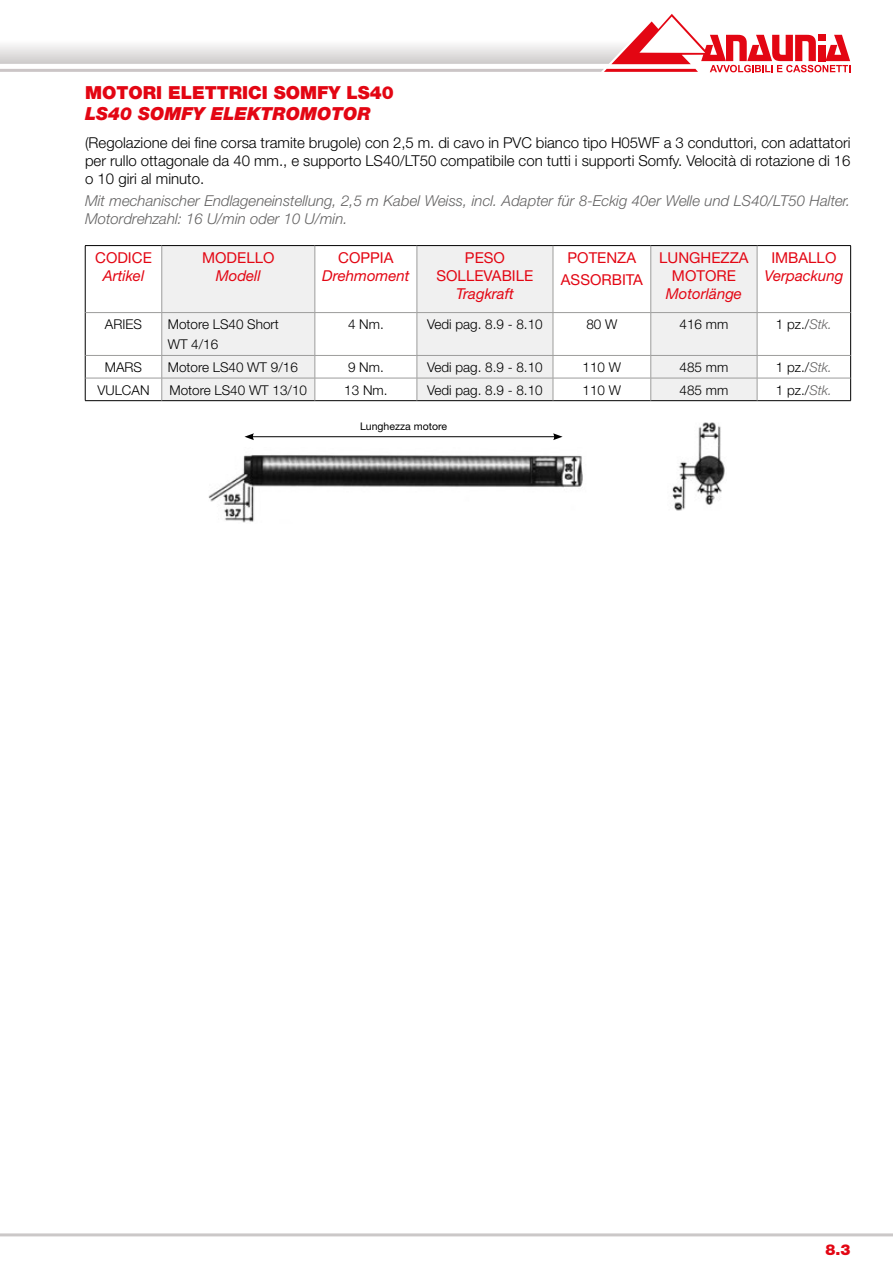
<style>
.page{position:relative;width:893px;height:1263px;background:#fff}
.page>*{position:absolute;margin:0;border:0;box-sizing:border-box;transform-origin:0 0}
.t1{font:900 18px "Helvetica Neue";color:#e30613}
.t2{font:italic 900 18px "Helvetica Neue";color:#e30613}
.t3{font:300 15px/18px "Helvetica Neue";color:#000;text-align:justify}
.t4{font:italic 300 15px/18px "Helvetica Neue";color:#646363}
.t5{font:15px/18px "Helvetica Neue";color:#e30613;text-align:center}
.t6{font:italic 15px "Helvetica Neue";color:#e30613}
.t7{font:900 15px "Helvetica Neue";color:#e30613}
.t8{font:300 13.5px/20.2px "Helvetica Neue";color:#000}
.t9{font:10.5px "Helvetica Neue";color:#000}
.s1{font-style:italic;color:#646363}
</style>
<div class="page">
<svg style="left:0;top:14px;width:850px;height:58px"></svg>
<hr style="left:0;top:1233px;width:893px;height:3px;background:#cbc8c8">
<svg style="left:86px;top:246px;width:764px;height:154px"></svg>
<svg style="left:163px;top:246px;width:594px;height:154px;fill:#f0f0f0"></svg>
<hr style="left:85px;top:245px;width:77px;height:1px;background:#000">
<hr style="left:85px;top:246px;width:1px;height:67px;background:#000">
<hr style="left:162px;top:245px;width:153px;height:1px;background:#000">
<hr style="left:315px;top:245px;width:102px;height:1px;background:#000">
<hr style="left:417px;top:245px;width:136px;height:1px;background:#000">
<hr style="left:553px;top:245px;width:98px;height:1px;background:#000">
<hr style="left:651px;top:245px;width:106px;height:1px;background:#000">
<hr style="left:757px;top:245px;width:94px;height:1px;background:#000">
<hr style="left:850px;top:246px;width:1px;height:67px;background:#000">
<hr style="left:85px;top:313px;width:1px;height:42px;background:#000">
<hr style="left:850px;top:313px;width:1px;height:42px;background:#000">
<svg style="left:85px;top:356px;width:1px;height:44px"></svg>
<svg style="left:850px;top:355px;width:1px;height:45px"></svg>
<hr style="left:85px;top:400px;width:77px;height:1px;background:#000">
<hr style="left:162px;top:400px;width:153px;height:1px;background:#000">
<hr style="left:315px;top:400px;width:102px;height:1px;background:#000">
<hr style="left:417px;top:400px;width:136px;height:1px;background:#000">
<hr style="left:553px;top:400px;width:98px;height:1px;background:#000">
<hr style="left:651px;top:400px;width:106px;height:1px;background:#000">
<hr style="left:757px;top:400px;width:94px;height:1px;background:#000">
<hr style="left:162px;top:246px;width:1px;height:66px;background:#9d9d9c">
<hr style="left:315px;top:246px;width:1px;height:66px;background:#9d9d9c">
<hr style="left:417px;top:246px;width:1px;height:66px;background:#9d9d9c">
<hr style="left:553px;top:246px;width:1px;height:66px;background:#9d9d9c">
<hr style="left:650px;top:246px;width:1px;height:66px;background:#9d9d9c">
<hr style="left:757px;top:246px;width:1px;height:66px;background:#9d9d9c">
<hr style="left:162px;top:313px;width:1px;height:42px;background:#9d9d9c">
<hr style="left:315px;top:313px;width:1px;height:42px;background:#9d9d9c">
<hr style="left:417px;top:313px;width:1px;height:42px;background:#9d9d9c">
<hr style="left:553px;top:313px;width:1px;height:42px;background:#9d9d9c">
<hr style="left:650px;top:313px;width:1px;height:42px;background:#9d9d9c">
<hr style="left:757px;top:313px;width:1px;height:42px;background:#9d9d9c">
<hr style="left:85px;top:355px;width:77px;height:1px;background:#9d9d9c">
<hr style="left:162px;top:355px;width:153px;height:1px;background:#9d9d9c">
<hr style="left:315px;top:355px;width:102px;height:1px;background:#9d9d9c">
<hr style="left:417px;top:355px;width:136px;height:1px;background:#9d9d9c">
<hr style="left:553px;top:355px;width:98px;height:1px;background:#9d9d9c">
<hr style="left:651px;top:355px;width:106px;height:1px;background:#9d9d9c">
<hr style="left:757px;top:355px;width:93px;height:1px;background:#9d9d9c">
<hr style="left:85px;top:378px;width:77px;height:1px;background:#9d9d9c">
<hr style="left:162px;top:378px;width:153px;height:1px;background:#9d9d9c">
<svg style="left:162px;top:356px;width:1px;height:44px"></svg>
<hr style="left:315px;top:378px;width:102px;height:1px;background:#9d9d9c">
<svg style="left:315px;top:356px;width:1px;height:44px"></svg>
<hr style="left:417px;top:378px;width:136px;height:1px;background:#9d9d9c">
<svg style="left:417px;top:356px;width:1px;height:44px"></svg>
<hr style="left:553px;top:378px;width:98px;height:1px;background:#9d9d9c">
<svg style="left:553px;top:356px;width:1px;height:44px"></svg>
<hr style="left:651px;top:378px;width:106px;height:1px;background:#9d9d9c">
<svg style="left:650px;top:356px;width:1px;height:44px"></svg>
<hr style="left:757px;top:378px;width:93px;height:1px;background:#9d9d9c">
<svg style="left:757px;top:356px;width:1px;height:44px"></svg>
<hr style="left:85px;top:312px;width:77px;height:1px;background:#9d9d9c">
<hr style="left:162px;top:312px;width:153px;height:1px;background:#9d9d9c">
<hr style="left:315px;top:312px;width:102px;height:1px;background:#9d9d9c">
<hr style="left:417px;top:312px;width:136px;height:1px;background:#9d9d9c">
<hr style="left:553px;top:312px;width:98px;height:1px;background:#9d9d9c">
<hr style="left:651px;top:312px;width:106px;height:1px;background:#9d9d9c">
<hr style="left:757px;top:312px;width:93px;height:1px;background:#9d9d9c">
<img style="left:209px;top:422px;width:516px;height:101px">
<hr style="left:252px;top:436px;width:303px;height:1px;background:#000">
<svg style="left:553px;top:433px;width:10px;height:7px"></svg>
<svg style="left:244px;top:433px;width:10px;height:7px"></svg>
<p class="t1" style="left:85px;top:82px;width:310px">MOTORI ELETTRICI SOMFY LS40</p>
<p class="t2" style="left:85px;top:103px;width:287px">LS40 SOMFY ELEKTROMOTOR</p>
<p class="t3" style="left:85px;top:133px;width:767px">(Regolazione dei fine corsa tramite brugole) con 2,5 m. di cavo in PVC bianco tipo H05WF a 3 conduttori, con adattatori per rullo ottagonale da 40 mm., e supporto LS40/LT50 compatibile con tutti i supporti Somfy. Velocità di rotazione di 16 o 10 giri al minuto.</p>
<p class="t4" style="left:85px;top:192px;width:767px">Mit mechanischer Endlageneinstellung, 2,5 m Kabel Weiss, incl. Adapter für 8-Eckig 40er Welle und LS40/LT50 Halter.<br>Motordrehzahl: 16 U/min oder 10 U/min.</p>
<p class="t5" style="left:95px;top:249px;width:58px">CODICE</p>
<p class="t6" style="left:103px;top:267px;width:43px">Artikel</p>
<p class="t5" style="left:202px;top:249px;width:74px">MODELLO</p>
<p class="t6" style="left:216px;top:267px;width:47px">Modell</p>
<p class="t5" style="left:338px;top:249px;width:57px">COPPIA</p>
<p class="t6" style="left:322px;top:267px;width:89px">Drehmoment</p>
<p class="t5" style="left:436px;top:249px;width:98px">PESO<br>SOLLEVABILE</p>
<p class="t6" style="left:456px;top:285px;width:59px">Tragkraft</p>
<p class="t5" style="left:561px;top:247px;width:83px;line-height:21.6px">POTENZA<br>ASSORBITA</p>
<p class="t5" style="left:659px;top:249px;width:91px">LUNGHEZZA<br>MOTORE</p>
<p class="t6" style="left:666px;top:285px;width:78px">Motorlänge</p>
<p class="t5" style="left:771px;top:249px;width:67px">IMBALLO</p>
<p class="t6" style="left:764px;top:267px;width:80px">Verpackung</p>
<p class="t8" style="left:105px;top:314px;width:39px">ARIES</p>
<p class="t8" style="left:168px;top:314px;width:113px">Motore LS40 Short<br>WT 4/16</p>
<p class="t8" style="left:348px;top:314px;width:37px">4 Nm.</p>
<p class="t8" style="left:427px;top:314px;width:117px">Vedi pag. 8.9 - 8.10</p>
<p class="t8" style="left:586px;top:314px;width:33px">80 W</p>
<p class="t8" style="left:680px;top:314px;width:50px">416 mm</p>
<p class="t8" style="left:776px;top:314px;width:58px">1 pz./<span class="s1">Stk.</span></p>
<p class="t8" style="left:105px;top:357px;width:39px">MARS</p>
<p class="t8" style="left:168px;top:357px;width:132px">Motore LS40 WT 9/16</p>
<p class="t8" style="left:348px;top:357px;width:37px">9 Nm.</p>
<p class="t8" style="left:427px;top:357px;width:117px">Vedi pag. 8.9 - 8.10</p>
<p class="t8" style="left:583px;top:357px;width:40px">110 W</p>
<p class="t8" style="left:680px;top:357px;width:50px">485 mm</p>
<p class="t8" style="left:776px;top:357px;width:58px">1 pz./<span class="s1">Stk.</span></p>
<p class="t8" style="left:97px;top:379px;width:54px">VULCAN</p>
<p class="t8" style="left:170px;top:379px;width:139px">Motore LS40 WT 13/10</p>
<p class="t8" style="left:344px;top:379px;width:45px">13 Nm.</p>
<p class="t8" style="left:427px;top:379px;width:117px">Vedi pag. 8.9 - 8.10</p>
<p class="t8" style="left:583px;top:379px;width:40px">110 W</p>
<p class="t8" style="left:679px;top:379px;width:50px">485 mm</p>
<p class="t8" style="left:776px;top:379px;width:58px">1 pz./<span class="s1">Stk.</span></p>
<p class="t9" style="left:360px;top:420px;width:88px">Lunghezza motore</p>
<p class="t7" style="left:825px;top:1241px;width:27px">8.3</p>
</div>
